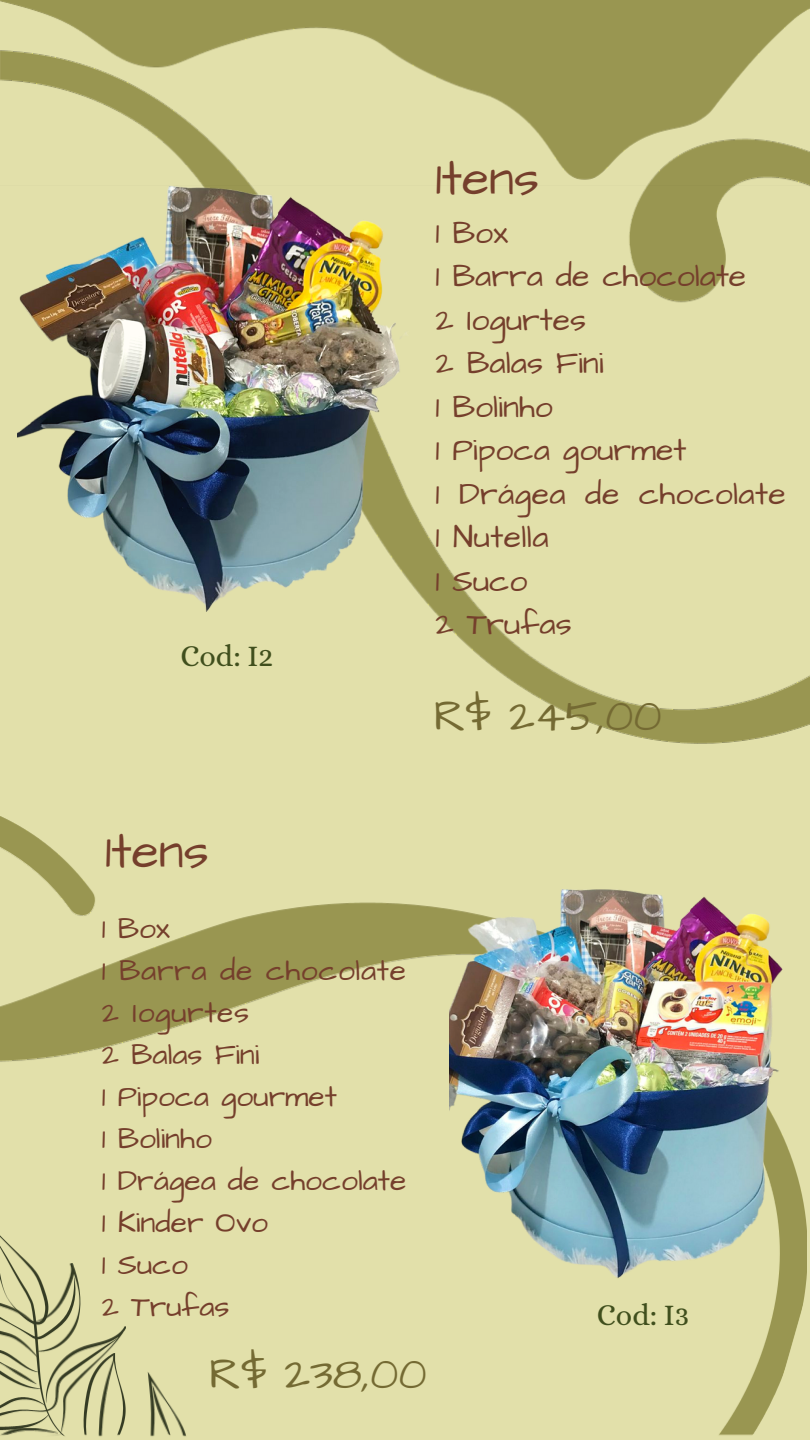
<style>
.page{position:relative;width:810px;height:1440px;background:#e2e0aa}
.page>*{position:absolute;margin:0;border:0;box-sizing:border-box;transform-origin:0 0}
.t1{font:50px "Architects Daughter";color:#753f2c}
.t2{font:45px "Architects Daughter";color:#746a33}
.t3{font:32px/43.5px "Architects Daughter";color:#753f2c}
.t4{font:30px/42px "Architects Daughter";color:#753f2c}
.t5{font:30px/42px "Architects Daughter";letter-spacing:.025em;color:#753f2c}
.t6{font:30px "Alice";color:#404f1d}
</style>
<div class="page">
<img style="left:434px;top:186px;width:376px;height:557px">
<img style="left:0;top:0;width:810px;height:186px">
<img style="left:0;top:816px;width:806px;height:620px">
<img style="left:0;top:1235px;width:49px;height:11px">
<img style="left:67px;top:1263px;width:13px;height:64px">
<img style="left:67px;top:1327px;width:59px;height:108px">
<img style="left:83px;top:1353px;width:43px;height:83px">
<img style="left:148px;top:1372px;width:38px;height:65px">
<img style="left:152px;top:1386px;width:18px;height:51px">
<img style="left:98px;top:1417px;width:15px;height:20px">
<img style="left:0;top:1246px;width:67px;height:191px">
<img style="left:0;top:1277px;width:76px;height:61px">
<img style="left:0;top:1338px;width:117px;height:79px">
<img style="left:17px;top:55px;width:419px;height:557px">
<img style="left:450px;top:816px;width:357px;height:468px">
<p class="t6" style="left:180px;top:639px;width:94px">Cod: I2</p>
<p class="t1" style="left:436px;top:145px;width:105px">1tens</p>
<p class="t3" style="left:436px;top:212px;width:74px">1 Box</p>
<p class="t3" style="left:436px;top:255px;width:312px">1 Barra de chocolate</p>
<p class="t3" style="left:436px;top:299px;width:152px">2 Iogurtes</p>
<p class="t3" style="left:436px;top:342px;width:170px">2 Balas Fini</p>
<p class="t3" style="left:436px;top:386px;width:119px">1 Bolinho</p>
<p class="t3" style="left:436px;top:429px;width:252px">1 Pipoca gourmet</p>
<p class="t3" style="left:436px;top:473px;width:352px">1 Drágea de chocolate<br>1 Nutella</p>
<p class="t3" style="left:436px;top:560px;width:93px">1 Suco</p>
<p class="t3" style="left:436px;top:603px;width:138px">2 Trufas</p>
<p class="t2" style="left:434px;top:686px;width:229px">R$ 245,00</p>
<p class="t1" style="left:105px;top:818px;width:105px">1tens</p>
<p class="t4" style="left:102px;top:909px;width:70px">1 Box</p>
<p class="t5" style="left:102px;top:951px;width:305px">1 Barra de chocolate<br>2 Iogurtes</p>
<p class="t4" style="left:102px;top:1035px;width:159px">2 Balas Fini</p>
<p class="t4" style="left:102px;top:1077px;width:236px">1 Pipoca gourmet</p>
<p class="t4" style="left:102px;top:1119px;width:111px">1 Bolinho</p>
<p class="t4" style="left:102px;top:1161px;width:306px">1 Drágea de chocolate<br>1 Kinder Ovo</p>
<p class="t4" style="left:102px;top:1245px;width:88px">1 Suco</p>
<p class="t4" style="left:102px;top:1287px;width:129px">2 Trufas</p>
<p class="t2" style="left:209px;top:1343px;width:219px">R$ 238,00</p>
<p class="t6" style="left:597px;top:1298px;width:94px">Cod: I3</p>
</div>
